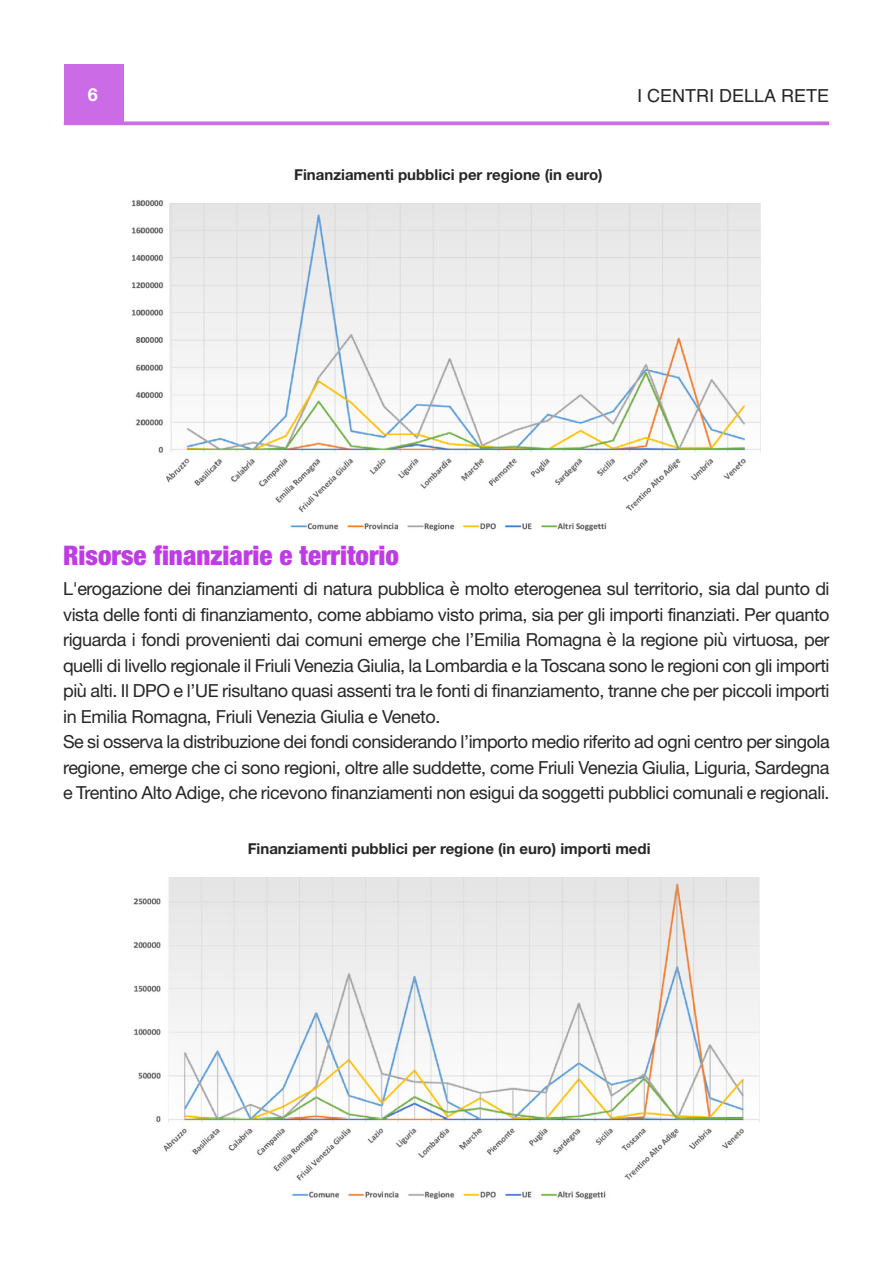
<style>
.page{position:relative;width:893px;height:1263px;background:#fff}
.page>*{position:absolute;margin:0;border:0;box-sizing:border-box;transform-origin:0 0}
.t1{font:900 condensed 27px "Helvetica Neue";color:#be3ce3}
.t2{font:18px/25.5px "Helvetica Neue";letter-spacing:-.02em;color:#272526}
.t3{font:18px "Helvetica";color:#272526}
.t4{font:700 18px "Helvetica Neue";color:#fff}
.t5{font:700 15px "Helvetica Neue";color:#272526}
</style>
<div class="page">
<img style="left:131px;top:200px;width:630px;height:331px">
<img style="left:169px;top:203px;width:590px;height:261px">
<div style="left:64px;top:64px;width:59px;height:59px;background:#cb6be6"></div>
<svg style="left:64px;top:121px;width:765px;height:4px;background:#d079e8"></svg>
<img style="left:133px;top:877px;width:627px;height:323px">
<img style="left:170px;top:878px;width:588px;height:240px">
<p class="t4" style="left:88px;top:88px;width:12px">6</p>
<p class="t3" style="left:637px;top:89px;width:194px">I CENTRI DELLA RETE</p>
<p class="t5" style="left:294px;top:170px;width:310px">Finanziamenti pubblici per regione (in euro)</p>
<h1 class="t1" style="left:63px;top:546px;width:337px">Risorse finanziarie e territorio</h1>
<p class="t2" style="left:63px;top:578px;width:768px">L'erogazione dei finanziamenti di natura pubblica è molto eterogenea sul territorio, sia dal punto di vista delle fonti di finanziamento, come abbiamo visto prima, sia per gli importi finanziati. Per quanto riguarda i fondi provenienti dai comuni emerge che l’Emilia Romagna è la regione più virtuosa, per quelli di livello regionale il Friuli Venezia Giulia, la Lombardia e la Toscana sono le regioni con gli importi più alti. Il DPO e l’UE risultano quasi assenti tra le fonti di finanziamento, tranne che per piccoli importi in Emilia Romagna, Friuli Venezia Giulia e Veneto.<br>Se si osserva la distribuzione dei fondi considerando l’importo medio riferito ad ogni centro per singola regione, emerge che ci sono regioni, oltre alle suddette, come Friuli Venezia Giulia, Liguria, Sardegna e Trentino Alto Adige, che ricevono finanziamenti non esigui da soggetti pubblici comunali e regionali.</p>
<p class="t5" style="left:248px;top:843px;width:404px">Finanziamenti pubblici per regione (in euro) importi medi</p>
</div>
